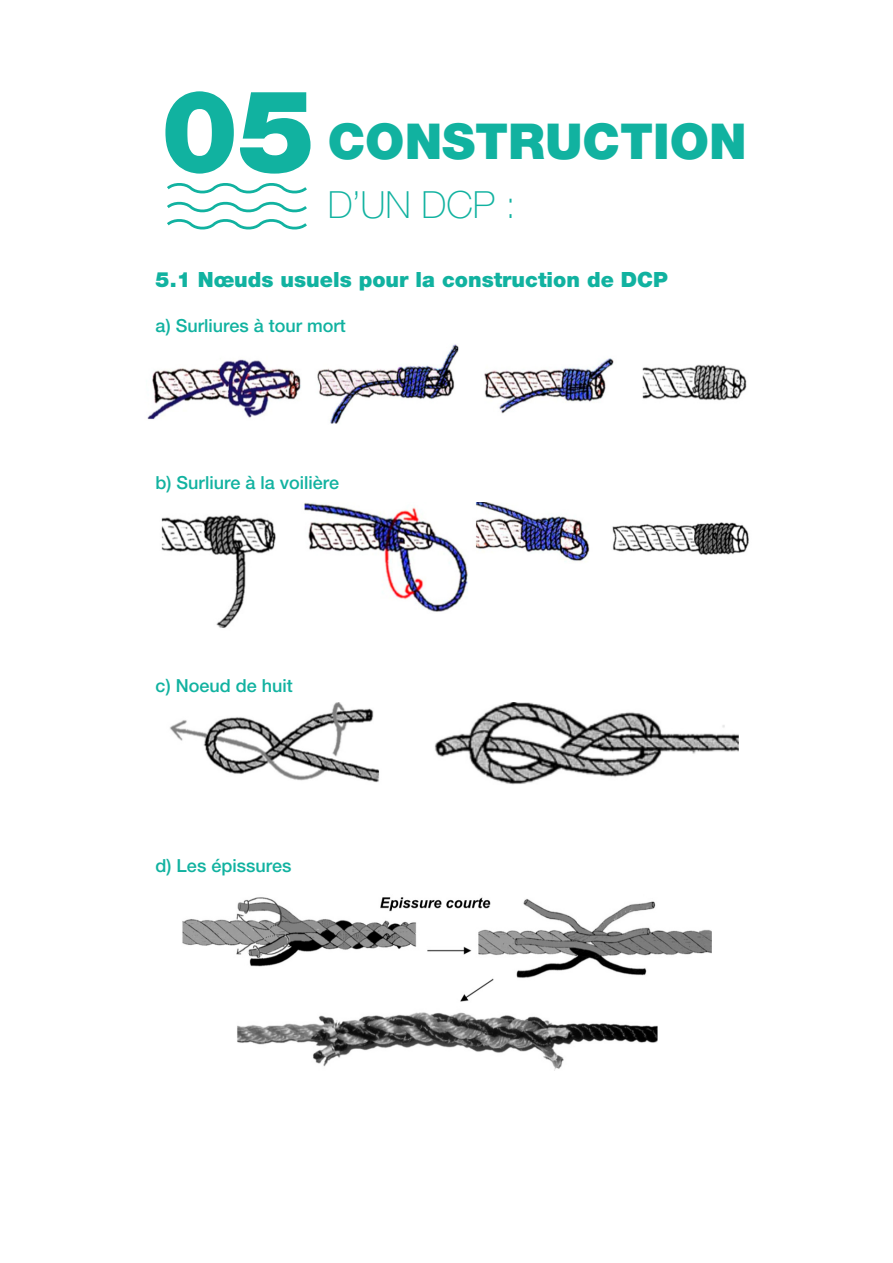
<style>
.page{position:relative;width:893px;height:1263px;background:#fff}
.page>*{position:absolute;margin:0;border:0;box-sizing:border-box;transform-origin:0 0}
.t1{font:115.5px "Helvetica Neue LT 95 Blk";color:#11b2a0}
.t2{font:49.5px "Helvetica Neue LT 95 Blk";color:#11b2a0}
.t3{font:37.5px "Helvetica Neue LT 35 Th";color:#11b2a0}
.Text{font:21px "Helvetica Neue LT 95 Blk";color:#11b2a0}
.Text-2{font:18px "Helvetica Neue LT 65 Md";color:#11b2a0}
</style>
<div class="page">
<svg style="left:167px;top:183px;width:140px;height:47px"></svg>
<img style="left:147px;top:344px;width:600px;height:80px">
<img style="left:161px;top:503px;width:588px;height:125px">
<img style="left:170px;top:702px;width:569px;height:83px">
<img style="left:182px;top:897px;width:530px;height:173px">
<p class="t1" style="left:161px;top:62px;width:156px">05</p>
<p class="t2" style="left:328px;top:112px;width:420px">CONSTRUCTION</p>
<p class="t3" style="left:328px;top:182px;width:190px">D’UN DCP :</p>
<p class="Text" style="left:156px;top:267px;width:514px">5.1 Nœuds usuels pour la construction de DCP</p>
<p class="Text-2" style="left:156px;top:315px;width:192px">a) Surliures à tour mort</p>
<p class="Text-2" style="left:156px;top:472px;width:185px">b) Surliure à la voilière</p>
<p class="Text-2" style="left:156px;top:675px;width:139px">c) Noeud de huit</p>
<p class="Text-2" style="left:156px;top:855px;width:137px">d) Les épissures</p>
</div>
